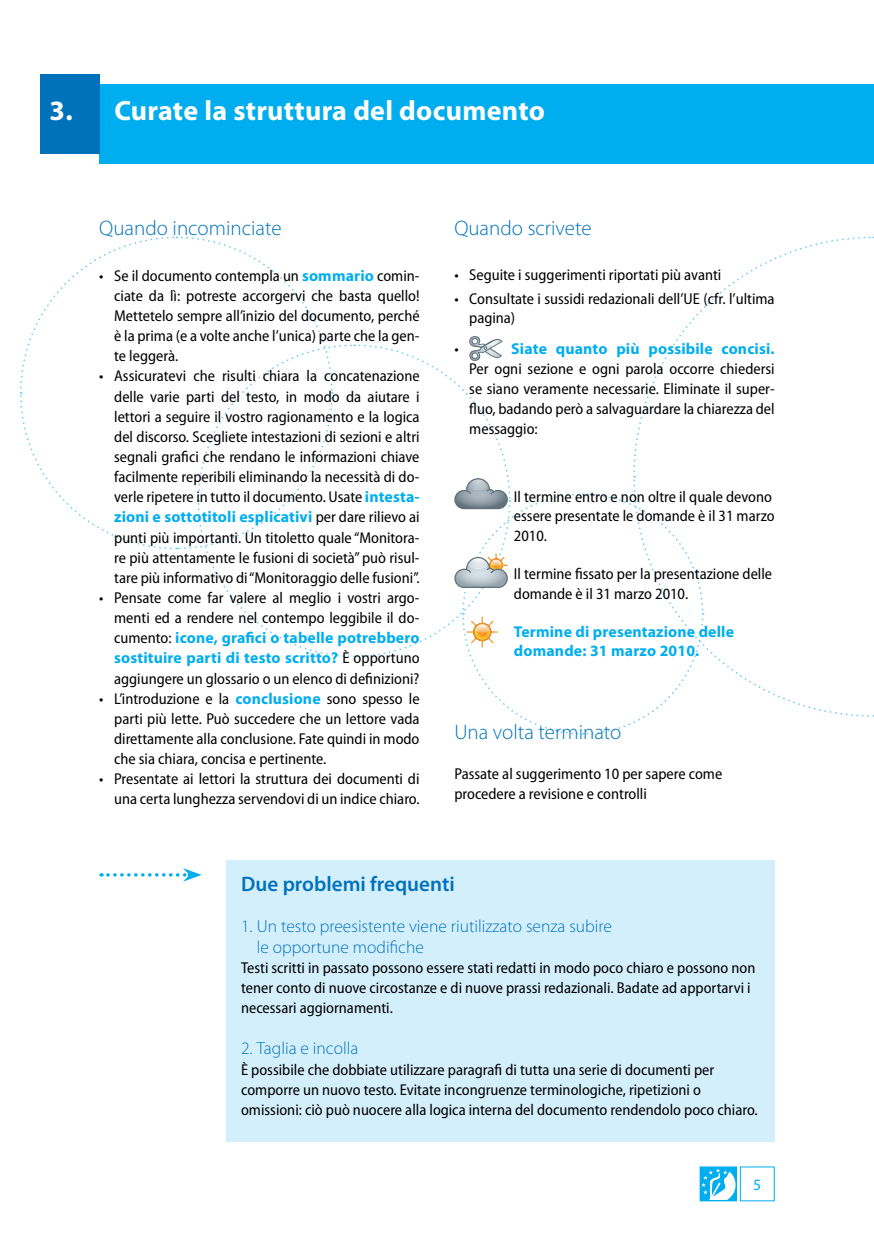
<style>
.page{position:relative;width:874px;height:1241px;background:#fff}
.page>*{position:absolute;margin:0;border:0;box-sizing:border-box;transform-origin:0 0}
.t1{font:700 28px "Myriad Pro";letter-spacing:.01em;color:#fff}
.t2{font:300 21px "Myriad Pro";color:#0072bc}
.t3{font:600 21px "Myriad Pro";color:#0072bc}
.t4{font:300 17.5px/21px "Myriad Pro";color:#0072bc}
.t5{font:semi-condensed 15.75px/20.1px "Myriad Pro";color:#000}
.t6{font:700 15.75px/19.2px "Myriad Pro";letter-spacing:.01em;color:#00aeef}
.t7{font:15.75px "Myriad Pro";color:#00aeef}
.s1{font-weight:700;font-stretch:normal;color:#00aeef}
</style>
<div class="page">
<svg style="left:701px;top:1168px;width:33px;height:30px"></svg>
<div style="left:699px;top:1166px;width:37px;height:34px;border:1px solid #00aeef"></div>
<div style="left:99px;top:84px;width:774px;height:80px;background:#00aeef"></div>
<div style="left:40px;top:74px;width:59px;height:80px;background:#0072bc"></div>
<div style="left:226px;top:859px;width:548px;height:282px;background:#d4effc"></div>
<svg style="left:108px;top:868px;width:93px;height:13px"></svg>
<svg style="left:20px;top:236px;width:684px;height:499px"></svg>
<div style="left:473px;top:622px;width:18px;height:19px;border:1px solid #f7941e;border-radius:50%"></div>
<h1 class="t1" style="left:50px;top:93px;width:496px">3. Curate la struttura del documento</h1>
<h2 class="t2" style="left:99px;top:216px;width:184px">Quando incominciate</h2>
<p class="t5" style="left:114px;top:265px;width:307px;text-align:justify;text-indent:-15px">• Se il documento contempla un <span class="s1">sommario</span> comin&shy;ciate da lì: potreste accorgervi che basta quello!<br>Mettetelo sempre all’inizio del documento, perché è la prima (e a volte anche l’unica) parte che la gen&shy;te leggerà.</p>
<p class="t5" style="left:114px;top:366px;width:307px;text-align:justify;text-indent:-15px">• Assicuratevi che risulti chiara la concatenazione delle varie parti del testo, in modo da aiutare i lettori a seguire il vostro ragionamento e la logica del discorso. Scegliete intestazioni di sezioni e altri segnali grafici che rendano le informazioni chiave facilmente reperibili eliminando la necessità di do&shy;verle ripetere in tutto il documento. Usate <span class="s1">intesta&shy;zioni e sottotitoli esplicativi</span> per dare rilievo ai punti più importanti. Un titoletto quale “Monitora&shy;re più attentamente le fusioni di società” può risul&shy;tare più informativo di “Monitoraggio delle fusioni”.</p>
<p class="t5" style="left:114px;top:587px;width:307px;text-align:justify;text-indent:-15px">• Pensate come far valere al meglio i vostri argo&shy;menti ed a rendere nel contempo leggibile il do&shy;cumento: <span class="s1">icone, grafici o tabelle potrebbero sostituire parti di testo scritto?</span> È opportuno aggiungere un glossario o un elenco di definizioni?</p>
<p class="t5" style="left:114px;top:688px;width:307px;text-align:justify;text-indent:-15px">• L’introduzione e la <span class="s1">conclusione</span> sono spesso le parti più lette. Può succedere che un lettore vada direttamente alla conclusione. Fate quindi in modo che sia chiara, concisa e pertinente.</p>
<p class="t5" style="left:99px;top:768px;width:322px;text-align:right">• Presentate ai lettori la struttura dei documenti di una certa lunghezza servendovi di un indice chiaro.</p>
<h2 class="t2" style="left:454px;top:216px;width:139px">Quando scrivete</h2>
<p class="t5" style="left:454px;top:264px;width:268px">• Seguite i suggerimenti riportati più avanti</p>
<p class="t5" style="left:469px;top:289px;width:307px;line-height:19.2px;text-indent:-15px">• Consultate i sussidi redazionali dell’UE (cfr. l’ultima pagina)</p>
<p class="t5" style="left:454px;top:338px;width:6px">•</p>
<p class="t6" style="left:511px;top:338px;width:265px">Siate quanto più possibile concisi.</p>
<p class="t5" style="left:469px;top:358px;width:307px;text-align:justify">Per ogni sezione e ogni parola occorre chiedersi se siano veramente necessarie. Eliminate il super&shy;fluo, badando però a salvaguardare la chiarezza del messaggio:</p>
<p class="t5" style="left:513px;top:487px;width:262px;line-height:19.2px">Il termine entro e non oltre il quale devono essere presentate le domande è il 31 marzo<br>2010.</p>
<p class="t5" style="left:513px;top:564px;width:259px;line-height:19.2px">Il termine fissato per la presentazione delle domande è il 31 marzo 2010.</p>
<p class="t6" style="left:513px;top:621px;width:221px">Termine di presentazione delle domande: 31 marzo 2010.</p>
<h2 class="t2" style="left:454px;top:719px;width:168px">Una volta terminato</h2>
<p class="t5" style="left:454px;top:763px;width:269px">Passate al suggerimento 10 per sapere come procedere a revisione e controlli</p>
<h2 class="t3" style="left:241px;top:870px;width:215px">Due problemi frequenti</h2>
<p class="t4" style="left:257px;top:915px;width:356px;text-indent:-16px">1. Un testo preesistente viene riutilizzato senza subire le opportune modifiche</p>
<p class="t5" style="left:241px;top:957px;width:515px">Testi scritti in passato possono essere stati redatti in modo poco chiaro e possono non tener conto di nuove circostanze e di nuove prassi redazionali. Badate ad apportarvi i necessari aggiornamenti.</p>
<p class="t4" style="left:241px;top:1037px;width:119px">2. Taglia e incolla</p>
<p class="t5" style="left:241px;top:1058px;width:518px">È possibile che dobbiate utilizzare paragrafi di tutta una serie di documenti per comporre un nuovo testo. Evitate incongruenze terminologiche, ripetizioni o omissioni: ciò può nuocere alla logica interna del documento rendendolo poco chiaro.</p>
<p class="t7" style="left:752px;top:1174px;width:10px">5</p>
</div>
